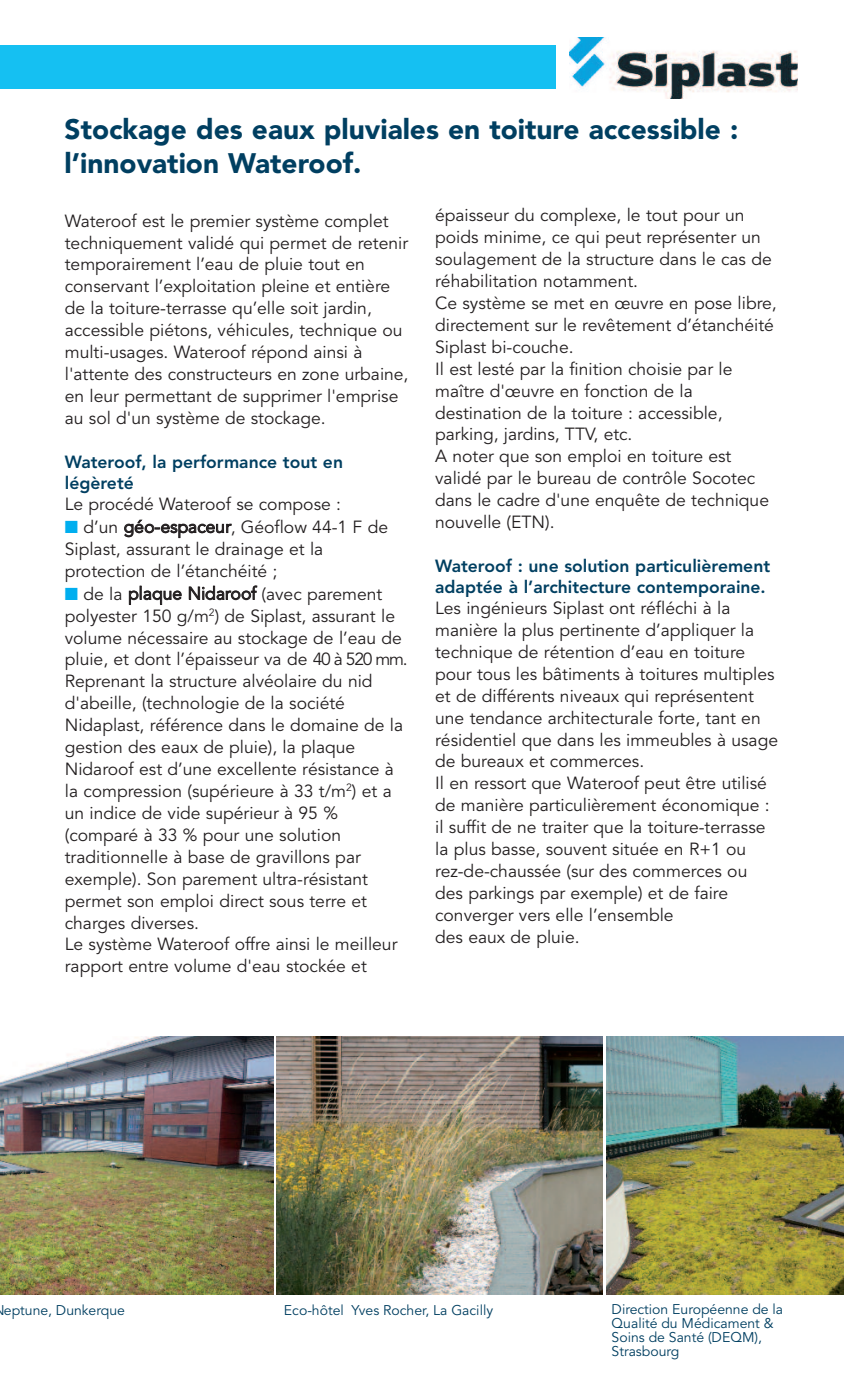
<style>
.page{position:relative;width:844px;height:1389px;background:#fff}
.page>*{position:absolute;margin:0;border:0;box-sizing:border-box;transform-origin:0 0}
.t1{font:900 28px/33.6px "Avenir";color:#003f61}
.t2{font:17.5px/21.9px "Avenir";color:#231f20}
.t3{font:800 17.5px/21px "Avenir";color:#003f61}
.t4{font:14px/14px "Avenir";color:#003f61}
.s1{color:#00aeef}
</style>
<div class="page">
<div style="left:0;top:45px;width:556px;height:44px;background:#15c0f2"></div>
<img style="left:569px;top:37px;width:227px;height:61px">
<img style="left:0;top:1036px;width:273px;height:258px">
<img style="left:277px;top:1036px;width:325px;height:258px">
<img style="left:606px;top:1036px;width:237px;height:258px">
<h1 class="t1" style="left:65px;top:115px;width:675px">Stockage des eaux pluviales en toiture accessible : l’innovation Wateroof.</h1>
<p class="t2" style="left:435px;top:206px;width:343px">épaisseur du complexe, le tout pour un poids minime, ce qui peut représenter un soulagement de la structure dans le cas de réhabilitation notamment.<br>Ce système se met en œuvre en pose libre, directement sur le revêtement d’étanchéité Siplast bi-couche.<br>Il est lesté par la finition choisie par le maître d'œuvre en fonction de la destination de la toiture : accessible, parking, jardins, TTV, etc.<br>A noter que son emploi en toiture est validé par le bureau de contrôle Socotec dans le cadre d'une enquête de technique nouvelle (ETN).</p>
<p class="t3" style="left:435px;top:557px;width:336px">Wateroof : une solution particulièrement adaptée à l’architecture contemporaine.</p>
<p class="t2" style="left:435px;top:598px;width:344px">Les ingénieurs Siplast ont réfléchi à la manière la plus pertinente d’appliquer la technique de rétention d’eau en toiture pour tous les bâtiments à toitures multiples et de différents niveaux qui représentent une tendance architecturale forte, tant en résidentiel que dans les immeubles à usage de bureaux et commerces.<br>Il en ressort que Wateroof peut être utilisé de manière particulièrement économique : il suffit de ne traiter que la toiture-terrasse la plus basse, souvent située en R+1 ou rez-de-chaussée (sur des commerces ou des parkings par exemple) et de faire converger vers elle l’ensemble<br>des eaux de pluie.</p>
<p class="t2" style="left:65px;top:211px;width:345px">Wateroof est le premier système complet techniquement validé qui permet de retenir temporairement l’eau de pluie tout en conservant l’exploitation pleine et entière de la toiture-terrasse qu’elle soit jardin, accessible piétons, véhicules, technique ou multi-usages. Wateroof répond ainsi à l'attente des constructeurs en zone urbaine, en leur permettant de supprimer l'emprise au sol d'un système de stockage.</p>
<p class="t3" style="left:65px;top:453px;width:280px">Wateroof, la performance tout en légèreté</p>
<p class="t2" style="left:65px;top:494px;width:278px">Le procédé Wateroof se compose :</p>
<p class="t2" style="left:65px;top:517px;width:325px"><span class="s1">■</span> d’un géo-espaceur, Géoflow 44-1 F de<br>Siplast, assurant le drainage et la protection de l’étanchéité ;</p>
<p class="t2" style="left:65px;top:584px;width:344px"><span class="s1">■</span> de la plaque Nidaroof (avec parement polyester 150 g/m<sup>2</sup>) de Siplast, assurant le volume nécessaire au stockage de l’eau de pluie, et dont l’épaisseur va de 40 à 520 mm.<br>Reprenant la structure alvéolaire du nid d'abeille, (technologie de la société Nidaplast, référence dans le domaine de la gestion des eaux de pluie), la plaque Nidaroof est d’une excellente résistance à la compression (supérieure à 33 t/m<sup>2</sup>) et a un indice de vide supérieur à 95 % (comparé à 33 % pour une solution traditionnelle à base de gravillons par exemple). Son parement ultra-résistant permet son emploi direct sous terre et charges diverses.<br>Le système Wateroof offre ainsi le meilleur rapport entre volume d'eau stockée et</p>
<p class="t4" style="left:4px;top:1304px;width:122px">eptune, Dunkerque</p>
<p class="t4" style="left:284px;top:1304px;width:211px">Eco-hôtel Yves Rocher, La Gacilly</p>
<p class="t4" style="left:611px;top:1303px;width:173px">Direction Européenne de la<br>Qualité du Médicament &amp;<br>Soins de Santé (DEQM),<br>Strasbourg</p>
</div>
